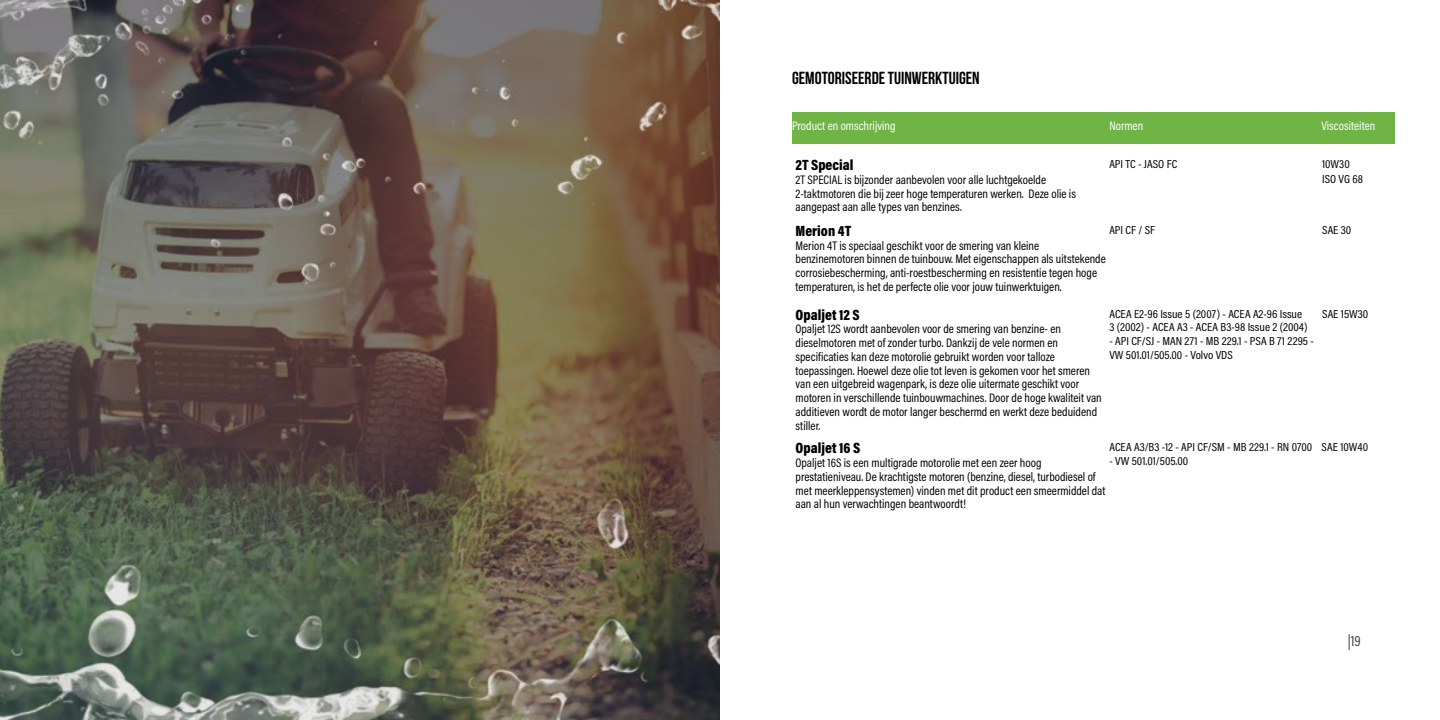
<style>
.page{position:relative;width:1440px;height:720px;background:#fff}
.page>*{position:absolute;margin:0;border:0;box-sizing:border-box;transform-origin:0 0}
.t1{font:17.5px "Bebas Neue";color:#000}
.t2{font:900 15px "Acumin Pro Cond";color:#000}
.t3{font:15px "Acumin Pro Cond";color:#414042}
.t4{font:12.5px/13.8px "Acumin Pro Cond";color:#000}
.t5{font:12.5px "Acumin Pro Cond";color:#fff}
.t6{font:11.75px/13.8px "Acumin Pro Cond";color:#000;scale:1.06 1}
</style>
<div class="page">
<img style="left:0;top:0;width:720px;height:720px">
<div style="left:792px;top:112px;width:603px;height:31px;background:#6fb444"></div>
<h1 class="t1" style="left:792px;top:68px;width:189px">GEMOTORISEERDE TUINWERKTUIGEN</h1>
<p class="t5" style="left:792px;top:118px;width:105px">Product en omschrijving</p>
<p class="t5" style="left:1109px;top:118px;width:35px">Normen</p>
<p class="t5" style="left:1321px;top:118px;width:56px">Viscositeiten</p>
<p class="t2" style="left:796px;top:155px;width:59px">2T Special</p>
<p class="t4" style="left:796px;top:172px;width:282px">2T SPECIAL is bijzonder aanbevolen voor alle luchtgekoelde<br>2-taktmotoren die bij zeer hoge temperaturen werken. Deze olie is aangepast aan alle types van benzines.</p>
<p class="t6" style="left:1109px;top:157px;width:66px">API TC - JASO FC</p>
<p class="t6" style="left:1322px;top:156px;width:40px;line-height:15px">10W30<br>ISO VG 68</p>
<p class="t2" style="left:796px;top:221px;width:57px">Merion 4T</p>
<p class="t4" style="left:796px;top:238px;width:312px">Merion 4T is speciaal geschikt voor de smering van kleine benzinemotoren binnen de tuinbouw. Met eigenschappen als uitstekende corrosiebescherming, anti-roestbescherming en resistentie tegen hoge temperaturen, is het de perfecte olie voor jouw tuinwerktuigen.</p>
<p class="t6" style="left:1109px;top:223px;width:45px">API CF / SF</p>
<p class="t6" style="left:1322px;top:223px;width:29px">SAE 30</p>
<p class="t2" style="left:796px;top:305px;width:66px">Opaljet 12 S</p>
<p class="t4" style="left:796px;top:322px;width:308px">Opaljet 12S wordt aanbevolen voor de smering van benzine- en dieselmotoren met of zonder turbo. Dankzij de vele normen en specificaties kan deze motorolie gebruikt worden voor talloze toepassingen. Hoewel deze olie tot leven is gekomen voor het smeren van een uitgebreid wagenpark, is deze olie uitermate geschikt voor motoren in verschillende tuinbouwmachines. Door de hoge kwaliteit van additieven wordt de motor langer beschermd en werkt deze beduidend stiller.</p>
<p class="t6" style="left:1109px;top:307px;width:188px">ACEA E2-96 Issue 5 (2007) - ACEA A2-96 Issue<br>3 (2002) - ACEA A3 - ACEA B3-98 Issue 2 (2004)</p>
<p class="t6" style="left:1109px;top:334px;width:194px">- API CF/SJ - MAN 271 - MB 229.1 - PSA B 71 2295 -<br>VW 501.01/505.00 - Volvo VDS</p>
<p class="t2" style="left:796px;top:438px;width:66px">Opaljet 16 S</p>
<p class="t4" style="left:796px;top:456px;width:311px">Opaljet 16S is een multigrade motorolie met een zeer hoog prestatieniveau. De krachtigste motoren (benzine, diesel, turbodiesel of met meerkleppensystemen) vinden met dit product een smeermiddel dat aan al hun verwachtingen beantwoordt!</p>
<p class="t6" style="left:1109px;top:440px;width:193px">ACEA A3/B3 -12 - API CF/SM - MB 229.1 - RN 0700</p>
<p class="t6" style="left:1109px;top:454px;width:76px">- VW 501.01/505.00</p>
<p class="t6" style="left:1322px;top:307px;width:45px">SAE 15W30</p>
<p class="t6" style="left:1322px;top:440px;width:45px">SAE 10W40</p>
<p class="t3" style="left:1348px;top:631px;width:14px">|19</p>
</div>
